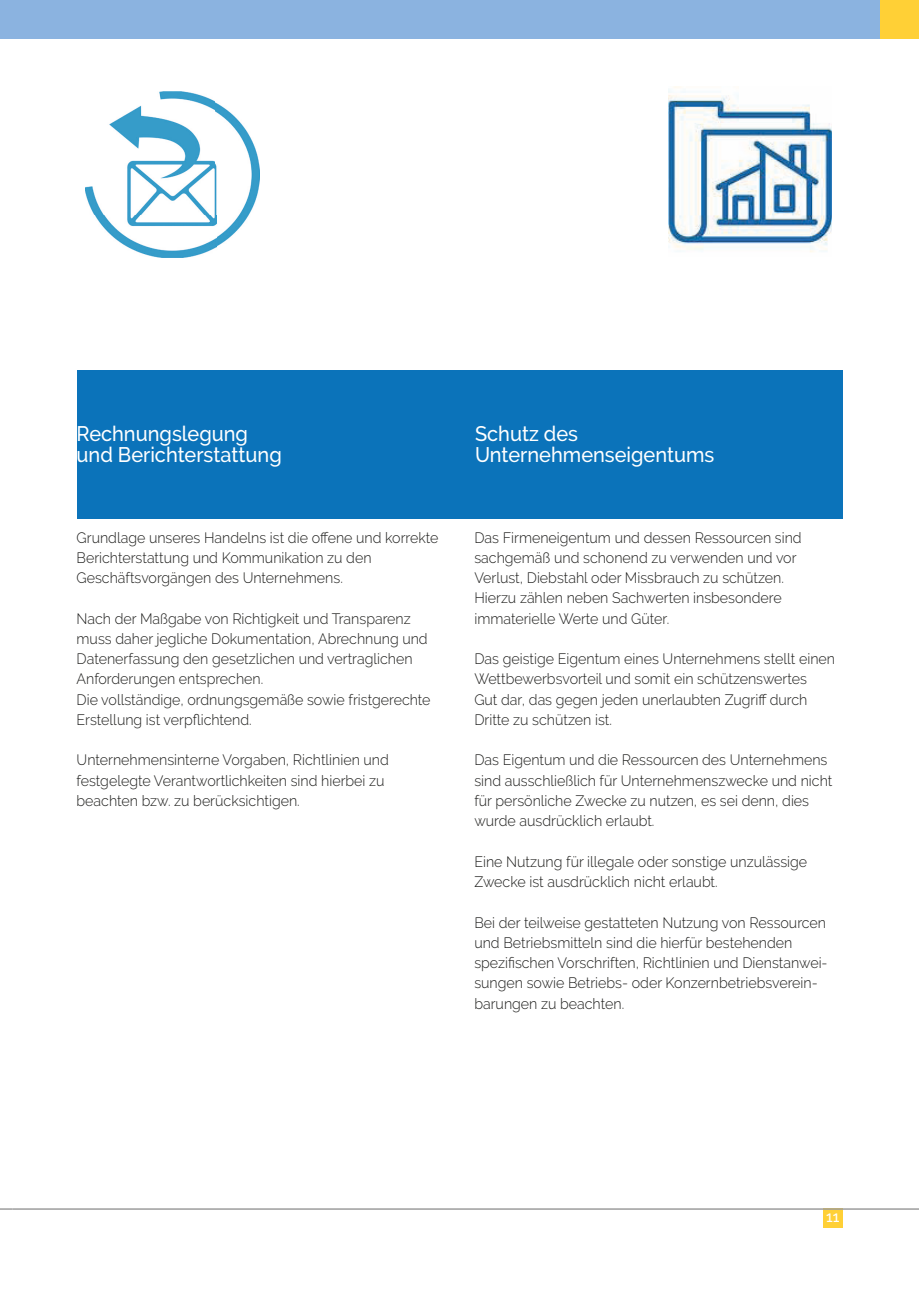
<style>
.page{position:relative;width:919px;height:1289px;background:#fff}
.page>*{position:absolute;margin:0;border:0;box-sizing:border-box;transform-origin:0 0}
.t1{font:500 21px "Raleway";color:#fff;scale:.95 1}
.t2{font:300 15px/20.2px "Raleway";color:#1d1d1b;scale:.95 1}
.t3{font:500 15px "Raleway";color:#fff}
</style>
<div class="page">
<div style="left:77px;top:370px;width:765px;height:148px;background:#0b73ba"></div>
<img style="left:668px;top:86px;width:163px;height:166px">
<img style="left:85px;top:91px;width:174px;height:166px">
<div style="left:13px;top:0;width:867px;height:38px;background:#8bb3e0"></div>
<div style="left:880px;top:0;width:38px;height:38px;background:#ffd036"></div>
<div style="left:823px;top:1208px;width:19px;height:19px;background:#ffd036"></div>
<hr style="left:13px;top:1208px;width:905px;height:1px;background:#9d9d9d">
<div style="left:0;top:0;width:13px;height:38px;background:#8bb3e0"></div>
<svg style="left:0;top:1208px;width:13px;height:1px"></svg>
<h1 class="t1" style="left:77px;top:422px;width:182px">Rechnungslegung</h1>
<h1 class="t1" style="left:475px;top:422px;width:110px">Schutz des</h1>
<h1 class="t1" style="left:77px;top:442px;width:217px">und Berichterstattung</h1>
<h1 class="t1" style="left:475px;top:442px;width:253px">Unternehmenseigentums</h1>
<p class="t2" style="left:77px;top:527px;width:382px">Grundlage unseres Handelns ist die offene und korrekte<br>Berichterstattung und Kommunikation zu den<br>Geschäftsvorgängen des Unternehmens.</p>
<p class="t2" style="left:77px;top:608px;width:374px">Nach der Maßgabe von Richtigkeit und Transparenz muss daher jegliche Dokumentation, Abrechnung und Datenerfassung den gesetzlichen und vertraglichen Anforderungen entsprechen.<br>Die vollständige, ordnungsgemäße sowie fristgerechte Erstellung ist verpflichtend.</p>
<p class="t2" style="left:77px;top:750px;width:330px">Unternehmensinterne Vorgaben, Richtlinien und festgelegte Verantwortlichkeiten sind hierbei zu beachten bzw. zu berücksichtigen.</p>
<p class="t2" style="left:474px;top:527px;width:346px">Das Firmeneigentum und dessen Ressourcen sind sachgemäß und schonend zu verwenden und vor Verlust, Diebstahl oder Missbrauch zu schützen.<br>Hierzu zählen neben Sachwerten insbesondere immaterielle Werte und Güter.</p>
<p class="t2" style="left:474px;top:648px;width:381px">Das geistige Eigentum eines Unternehmens stellt einen Wettbewerbsvorteil und somit ein schützenswertes<br>Gut dar, das gegen jeden unerlaubten Zugriff durch Dritte zu schützen ist.</p>
<p class="t2" style="left:474px;top:750px;width:378px">Das Eigentum und die Ressourcen des Unternehmens sind ausschließlich für Unternehmenszwecke und nicht für persönliche Zwecke zu nutzen, es sei denn, dies wurde ausdrücklich erlaubt.</p>
<p class="t2" style="left:474px;top:851px;width:352px">Eine Nutzung für illegale oder sonstige unzulässige<br>Zwecke ist ausdrücklich nicht erlaubt.</p>
<p class="t2" style="left:474px;top:912px;width:373px">Bei der teilweise gestatteten Nutzung von Ressourcen und Betriebsmitteln sind die hierfür bestehenden spezifischen Vorschriften, Richtlinien und Dienstanwei&shy;sungen sowie Betriebs- oder Konzernbetriebsverein&shy;barungen zu beachten.</p>
<p class="t3" style="left:826px;top:1208px;width:15px">11</p>
</div>
